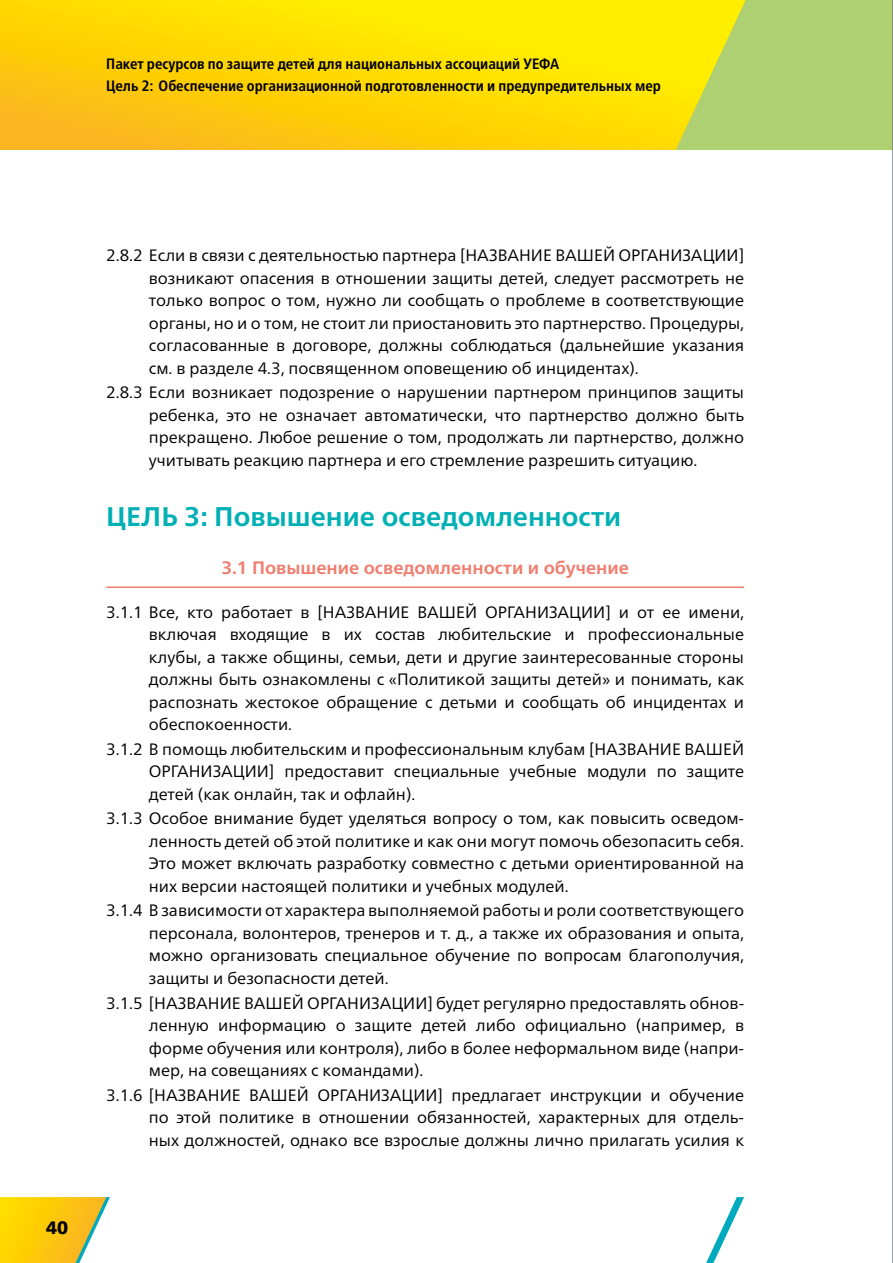
<style>
.page{position:relative;width:893px;height:1263px;background:#fff}
.page>*{position:absolute;margin:0;border:0;box-sizing:border-box;transform-origin:0 0}
.t1{font:700 27px "Frutiger Neue LTW1 G";color:#00b0b5}
.t2{font:700 18px "Frutiger Neue LTW1 G";color:#ef7e70}
.t3{font:900 18px "Frutiger Neue LTW1 G";color:#000}
.t4{font:16.5px/22.5px "Frutiger Neue LTW1 G";color:#000;text-align:justify}
.t5{font:700 condensed 15px/21.6px "Frutiger Neue LTW1 G";color:#000}
</style>
<div class="page">
<svg style="left:706px;top:1197px;width:38px;height:66px"></svg>
<svg style="left:0;top:1197px;width:110px;height:66px;background:#f5cf33"></svg>
<div style="left:0;top:0;width:893px;height:150px;background:#afcf73"></div>
<svg style="left:0;top:0;width:746px;height:150px;background:#fad809"></svg>
<hr style="left:892px;top:0;width:1px;height:1263px;background:#7c7f84">
<hr style="left:106px;top:586px;width:638px;height:2px;background:#ef7e70">
<p class="t5" style="left:106px;top:53px;width:556px">Пакет ресурсов по защите детей для национальных ассоциаций УЕФА<br>Цель 2: Обеспечение организационной подготовленности и предупредительных мер</p>
<p class="t3" style="left:46px;top:1216px;width:24px">40</p>
<p class="t4" style="left:149px;top:244px;width:597px;text-indent:-43px">2.8.2 Если в связи с деятельностью партнера [НАЗВАНИЕ ВАШЕЙ ОРГАНИЗАЦИИ] возникают опасения в отношении защиты детей, следует рассмотреть не только вопрос о том, нужно ли сообщать о проблеме в соответствующие органы, но и о том, не стоит ли приостановить это партнерство. Процедуры, согласованные в договоре, должны соблюдаться (дальнейшие указания см. в разделе 4.3, посвященном оповещению об инцидентах).</p>
<p class="t4" style="left:149px;top:381px;width:597px;text-indent:-43px">2.8.3 Если возникает подозрение о нарушении партнером принципов защиты ребенка, это не означает автоматически, что партнерство должно быть прекращено. Любое решение о том, продолжать ли партнерство, должно учитывать реакцию партнера и его стремление разрешить ситуацию.</p>
<h1 class="t1" style="left:106px;top:500px;width:516px">ЦЕЛЬ 3: Повышение осведомленности</h1>
<p class="t2" style="left:221px;top:557px;width:409px">3.1 Повышение осведомленности и обучение</p>
<p class="t4" style="left:149px;top:600px;width:597px;text-indent:-43px">3.1.1 Все, кто работает в [НАЗВАНИЕ ВАШЕЙ ОРГАНИЗАЦИИ] и от ее имени, включая входящие в их состав любительские и профессиональные клубы, а также общины, семьи, дети и другие заинтересованные стороны должны быть ознакомлены с «Политикой защиты детей» и понимать, как распознать жестокое обращение с детьми и сообщать об инцидентах и обеспокоенности.</p>
<p class="t4" style="left:149px;top:737px;width:597px;text-indent:-43px">3.1.2 В помощь любительским и профессиональным клубам [НАЗВАНИЕ ВАШЕЙ ОРГАНИЗАЦИИ] предоставит специальные учебные модули по защите детей (как онлайн, так и офлайн).</p>
<p class="t4" style="left:149px;top:807px;width:597px;text-indent:-43px">3.1.3 Особое внимание будет уделяться вопросу о том, как повысить осведом&shy;ленность детей об этой политике и как они могут помочь обезопасить себя.<br>Это может включать разработку совместно с детьми ориентированной на них версии настоящей политики и учебных модулей.</p>
<p class="t4" style="left:149px;top:899px;width:597px;text-indent:-43px">3.1.4 В зависимости от характера выполняемой работы и роли соответствующего персонала, волонтеров, тренеров и т. д., а также их образования и опыта, можно организовать специальное обучение по вопросам благополучия, защиты и безопасности детей.</p>
<p class="t4" style="left:149px;top:991px;width:597px;text-indent:-43px">3.1.5 [НАЗВАНИЕ ВАШЕЙ ОРГАНИЗАЦИИ] будет регулярно предоставлять обнов&shy;ленную информацию о защите детей либо официально (например, в форме обучения или контроля), либо в более неформальном виде (напри&shy;мер, на совещаниях с командами).</p>
<p class="t4" style="left:149px;top:1083px;width:597px;text-indent:-43px">3.1.6 [НАЗВАНИЕ ВАШЕЙ ОРГАНИЗАЦИИ] предлагает инструкции и обучение по этой политике в отношении обязанностей, характерных для отдель&shy;ных должностей, однако все взрослые должны лично прилагать усилия к</p>
</div>
